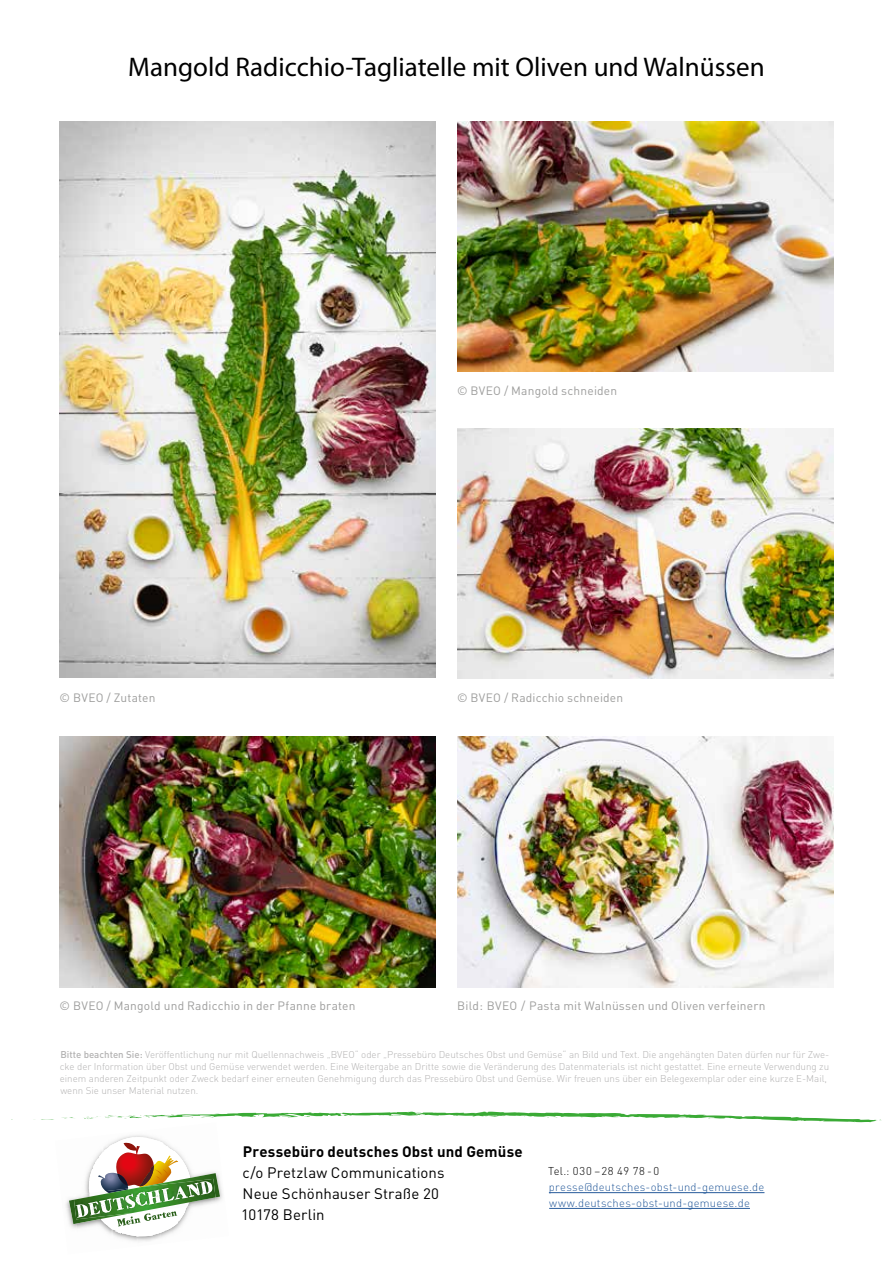
<style>
.page{position:relative;width:893px;height:1263px;background:#fff}
.page>*{position:absolute;margin:0;border:0;box-sizing:border-box;transform-origin:0 0}
.t1{font:27px "Myriad Pro";color:#000}
.t2{font:15px/21px "DIN";letter-spacing:.005em;color:#000}
.t3{font:700 15px "DIN";letter-spacing:.01em;color:#000}
.t4{font:12px "DIN";letter-spacing:.015em;color:#9d9d9c}
.t5{font:300 11.25px/15.8px "DIN";letter-spacing:.02em;color:#275b9b}
.t6{font:300 11.25px "DIN";letter-spacing:.065em;color:#000}
.t7{font:300 9.75px/12px "DIN";color:#b3b2b2}
.s1{font-family:"DIN Pro"}
.s2{font-weight:500}
</style>
<div class="page">
<svg style="left:33px;top:1117px;width:42px;height:3px"></svg>
<svg style="left:84px;top:1111px;width:798px;height:12px"></svg>
<hr style="left:549px;top:1192px;width:215px;height:1px;background:#275b9b">
<hr style="left:549px;top:1208px;width:201px;height:1px;background:#275b9b">
<img style="left:102px;top:1122px;width:115px;height:15px">
<img style="left:157px;top:1134px;width:60px;height:3px">
<img style="left:220px;top:1183px;width:3px;height:17px">
<img style="left:115px;top:1236px;width:22px;height:5px">
<img style="left:137px;top:1236px;width:25px;height:6px">
<svg style="left:66px;top:1137px;width:154px;height:99px"></svg>
<img style="left:59px;top:121px;width:377px;height:557px">
<img style="left:457px;top:121px;width:376px;height:251px">
<img style="left:457px;top:428px;width:376px;height:251px">
<img style="left:457px;top:736px;width:376px;height:251px">
<img style="left:60px;top:736px;width:376px;height:251px">
<h1 class="t1" style="left:128px;top:50px;width:638px">Mangold Radicchio-Tagliatelle mit Oliven und Walnüssen</h1>
<p class="t4" style="left:59px;top:690px;width:98px">© BVEO / Zutaten</p>
<p class="t4" style="left:457px;top:383px;width:162px">© BVEO / Mangold schneiden</p>
<p class="t4" style="left:457px;top:690px;width:168px">© BVEO / Radicchio schneiden</p>
<p class="t4" style="left:60px;top:999px;width:298px">© BVEO / Mangold und Radicchio in der Pfanne braten</p>
<p class="t4" style="left:457px;top:998px;width:310px"><span class="s1">Bild: BVEO /</span> Pasta mit Walnüssen und Oliven verfeinern</p>
<p class="t7" style="left:60px;top:1048px;width:771px"><span class="s2">Bitte beachten Sie:</span> Veröffentlichung nur mit Quellennachweis „BVEO“ oder „Pressebüro Deutsches Obst und Gemüse“ an Bild und Text. Die angehängten Daten dürfen nur für Zwe&shy;cke der Information über Obst und Gemüse verwendet werden. Eine Weitergabe an Dritte sowie die Veränderung des Datenmaterials ist nicht gestattet. Eine erneute Verwendung zu einem anderen Zeitpunkt oder Zweck bedarf einer erneuten Genehmigung durch das Pressebüro Obst und Gemüse. Wir freuen uns über ein Belegexemplar oder eine kurze E-Mail, wenn Sie unser Material nutzen.</p>
<h2 class="t3" style="left:243px;top:1142px;width:281px">Pressebüro deutsches Obst und Gemüse</h2>
<h2 class="t2" style="left:241px;top:1162px;width:205px">c/o Pretzlaw Communications<br>Neue Schönhauser Straße 20<br>10178 Berlin</h2>
<p class="t6" style="left:548px;top:1164px;width:112px">Tel.: 030 –28 49 78-0</p>
<p class="t5" style="left:549px;top:1179px;width:217px">presse@deutsches-obst-und-gemuese.de www.deutsches-obst-und-gemuese.de</p>
</div>
